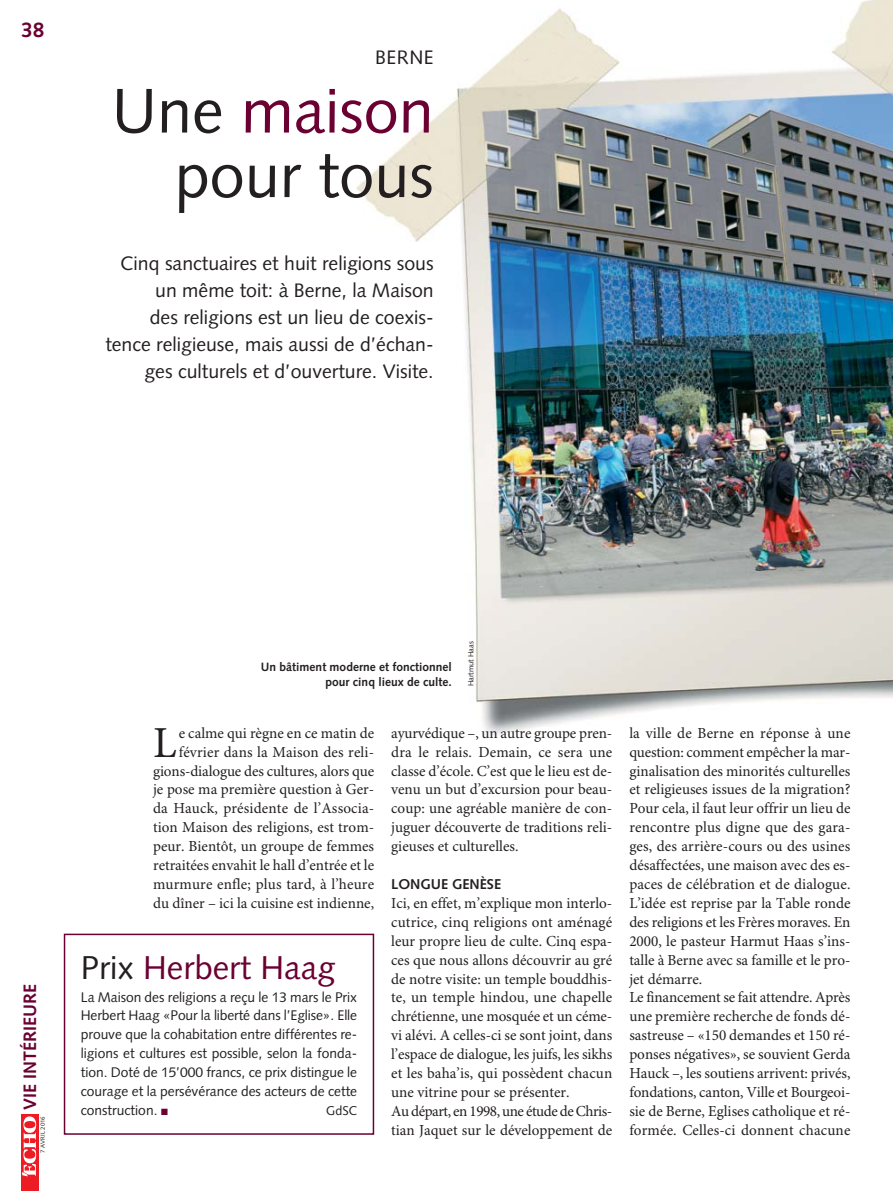
<style>
.page{position:relative;width:893px;height:1191px;background:#fff}
.page>*{position:absolute;margin:0;border:0;box-sizing:border-box;transform-origin:0 0}
.t1{font:63px/64.5px "Syntax LT Std";color:#231f20;text-align:right}
.t2{font:44.25px "Minion Pro";color:#231f20}
.t3{font:33px "Syntax LT Std";color:#6b0132}
.t4{font:700 21px "Syntax LT Std";color:#6b0132}
.t5{font:19.5px/27px "Syntax LT Std";color:#231f20;text-align:right}
.t6{font:700 18px "Syntax LT Std";color:#6b0132}
.t7{font:15.3px/18.9px "Minion Pro";color:#231f20}
.t8{font:700 14.25px "Syntax LT Std";color:#231f20}
.t9{font:13.95px/18.9px "Syntax LT Std";color:#231f20;text-align:justify}
.t10{font:12.75px "Syntax LT Std";color:#231f20}
.t11{font:700 12px/15px "Syntax LT Std";color:#231f20;text-align:right}
.t12{font:7.5px "Syntax LT Std";color:#231f20}
.t13{font:6px "Syntax LT Std";color:#231f20}
.s1{color:#6b0132}
.s2{color:#231f20}
</style>
<div class="page">
<img style="left:356px;top:0;width:537px;height:734px">
<div style="left:21px;top:1114px;width:17px;height:76px;background:#ed1c24"></div>
<svg style="left:22px;top:1116px;width:14px;height:60px"></svg>
<div style="left:64px;top:933px;width:310px;height:201px;border:2px solid #6b0132"></div>
<h3 class="t4" style="left:21px;top:17px;width:25px">38</h3>
<p class="t5" style="left:375px;top:45px;width:60px">BERNE</p>
<h1 class="t1" style="left:112px;top:84px;width:324px">Une <span class="s1">maison </span>pour tous</h1>
<p class="t5" style="left:105px;top:251px;width:330px">Cinq sanctuaires et huit religions sous un même toit: à Berne, la Maison<br>des religions est un lieu de coexis&shy;tence religieuse, mais aussi de d’échan&shy;ges culturels et d’ouverture. Visite.</p>
<p class="t6" style="left:20px;top:1110px;width:128px;rotate:-90deg">VIE INTÉRIEURE</p>
<p class="t13" style="left:40px;top:1152px;width:37px;rotate:-90deg">7 AVRIL 2016</p>
<p class="t11" style="left:261px;top:659px;width:192px">Un bâtiment moderne et fonctionnel pour cinq lieux de culte.</p>
<p class="t12" style="left:468px;top:686px;width:46px;rotate:-90deg">Hartmut Haas</p>
<p class="t7" style="left:153px;top:725px;width:223px;text-align:right">e calme qui règne en ce matin de février dans la Maison des reli&shy;gions-dialogue des cultures, alors que je pose ma première question à Ger&shy;da Hauck, présidente de l’Associa&shy;tion Maison des religions, est trom&shy;peur. Bientôt, un groupe de femmes retraitées envahit le hall d’entrée et le murmure enfle; plus tard, à l’heure du dîner – ici la cuisine est indienne,</p>
<p class="t7" style="left:391px;top:725px;width:223px;text-align:justify">ayurvédique –, un autre groupe pren&shy;dra le relais. Demain, ce sera une classe d’école. C’est que le lieu est de&shy;venu un but d’excursion pour beau&shy;coup: une agréable manière de con&shy;juguer découverte de traditions reli&shy;gieuses et culturelles.</p>
<h2 class="t2" style="left:153px;top:725px;width:25px">L</h2>
<p class="t8" style="left:391px;top:875px;width:112px">LONGUE GENÈSE</p>
<p class="t7" style="left:391px;top:895px;width:223px">Ici, en effet, m’explique mon interlo&shy;cutrice, cinq religions ont aménagé leur propre lieu de culte. Cinq espa&shy;ces que nous allons découvrir au gré de notre visite: un temple bouddhis&shy;te, un temple hindou, une chapelle chrétienne, une mosquée et un céme&shy;vi alévi. A celles-ci se sont joint, dans l’espace de dialogue, les juifs, les sikhs et les baha’is, qui possèdent chacun une vitrine pour se présenter.<br>Au départ, en 1998, une étude de Chris&shy;tian Jaquet sur le développement de</p>
<h3 class="t3" style="left:81px;top:954px;width:256px"><span class="s2">Prix</span> Herbert Haag</h3>
<p class="t9" style="left:81px;top:988px;width:278px">La Maison des religions a reçu le 13 mars le Prix Herbert Haag «Pour la liberté dans l’Eglise». Elle prouve que la cohabitation entre différentes re&shy;ligions et cultures est possible, selon la fonda&shy;tion. Doté de 15’000 francs, ce prix distingue le courage et la persévérance des acteurs de cette construction. <span class="s1">■</span></p>
<p class="t10" style="left:326px;top:1105px;width:32px">GdSC</p>
<p class="t7" style="left:629px;top:725px;width:223px">la ville de Berne en réponse à une question: comment empêcher la mar&shy;ginalisation des minorités culturelles et religieuses issues de la migration?<br>Pour cela, il faut leur offrir un lieu de rencontre plus digne que des gara&shy;ges, des arrière-cours ou des usines désaffectées, une maison avec des es&shy;paces de célébration et de dialogue.<br>L’idée est reprise par la Table ronde des religions et les Frères moraves. En 2000, le pasteur Harmut Haas s’ins&shy;talle à Berne avec sa famille et le pro&shy;jet démarre.<br>Le financement se fait attendre. Après une première recherche de fonds dé&shy;sastreuse – «150 demandes et 150 ré&shy;ponses négatives», se souvient Gerda Hauck –, les soutiens arrivent: privés, fondations, canton, Ville et Bourgeoi&shy;sie de Berne, Eglises catholique et ré&shy;formée. Celles-ci donnent chacune</p>
</div>
